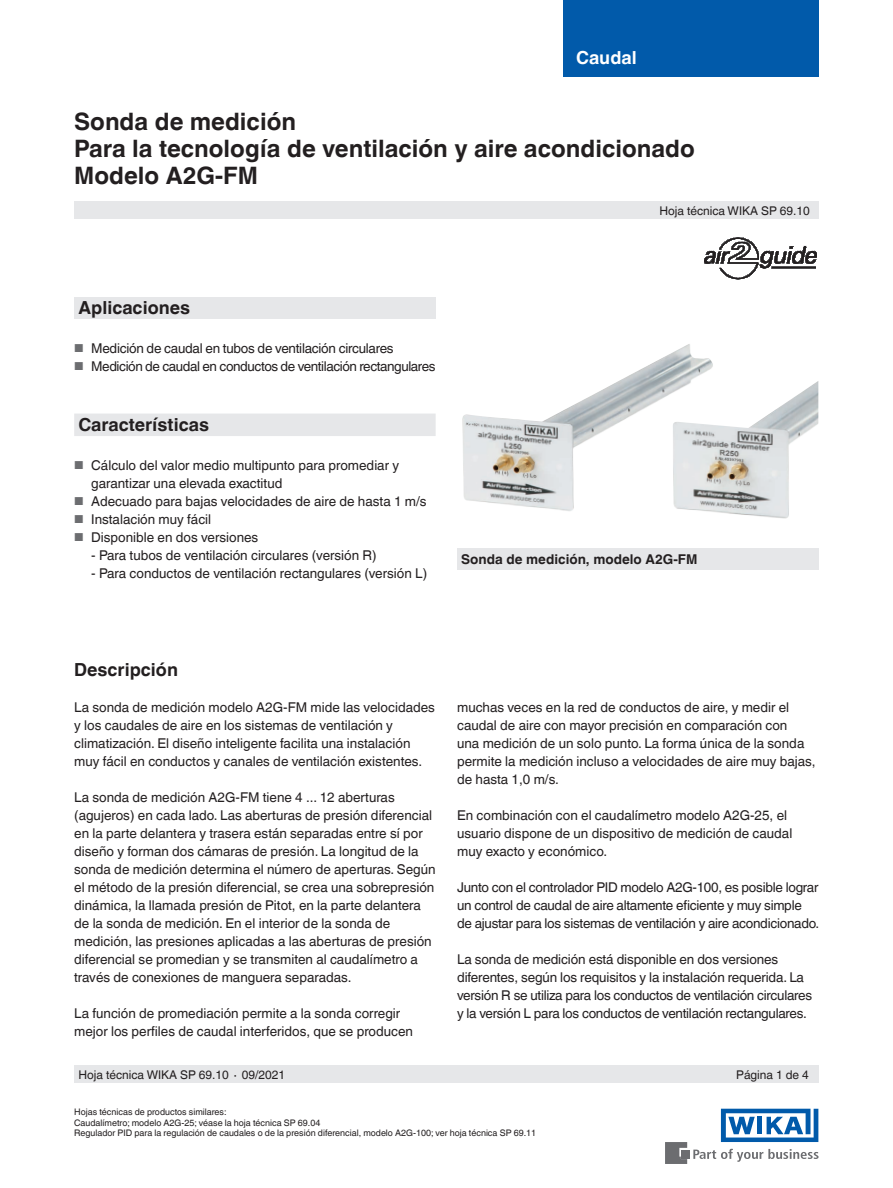
<style>
.page{position:relative;width:893px;height:1188px;background:#fff}
.page>*{position:absolute;margin:0;border:0;box-sizing:border-box;transform-origin:0 0}
.t1{font:700 24px/27px "Helvetica World";color:#231f20}
.t2{font:700 18px "Helvetica World";color:#231f20}
.t3{font:700 18px "Helvetica World";color:#fff}
.t4{font:13.5px/18px "Helvetica World";color:#231f20}
.t5{font:13.5px/18px "Helvetica World";letter-spacing:-.02em;color:#231f20}
.t6{font:13.5px "Helvetica World";letter-spacing:-.03em;color:#231f20}
.t7{font:700 13.5px "Helvetica World";color:#231f20}
.t8{font:12px "Helvetica World";color:#231f20}
.t9{font:9px/10.5px "Helvetica World";color:#231f20}
.s1{font-size:11.55px;color:#6c6d70}
</style>
<div class="page">
<div style="left:74px;top:297px;width:362px;height:22px;background:#e6e7e9"></div>
<div style="left:74px;top:202px;width:745px;height:17px;background:#e6e7e9"></div>
<div style="left:74px;top:1066px;width:745px;height:17px;background:#e6e7e9"></div>
<svg style="left:693px;top:1149px;width:126px;height:13px"></svg>
<div style="left:682px;top:1150px;width:8px;height:8px;background:#6c6d70"></div>
<svg style="left:665px;top:1142px;width:22px;height:22px"></svg>
<svg style="left:721px;top:1109px;width:97px;height:33px"></svg>
<div style="left:563px;top:0;width:256px;height:77px;background:#015aaa"></div>
<svg style="left:704px;top:237px;width:113px;height:43px"></svg>
<div style="left:457px;top:548px;width:361px;height:21px;background:#e6e7e9"></div>
<div style="left:74px;top:414px;width:362px;height:22px;background:#e6e7e9"></div>
<img style="left:462px;top:344px;width:356px;height:175px">
<h2 class="t3" style="left:576px;top:47px;width:62px">Caudal</h2>
<h1 class="t1" style="left:74px;top:108px;width:622px">Sonda de medición<br>Para la tecnología de ventilación y aire acondicionado<br>Modelo A2G-FM</h1>
<p class="t8" style="left:659px;top:204px;width:152px">Hoja técnica WIKA SP 69.10</p>
<h2 class="t2" style="left:78px;top:297px;width:113px">Aplicaciones</h2>
<p class="t5" style="left:74px;top:339px;width:321px"><span class="s1">■</span> Medición de caudal en tubos de ventilación circulares</p>
<p class="t6" style="left:74px;top:358px;width:363px"><span class="s1">■</span> Medición de caudal en conductos de ventilación rectangulares</p>
<h2 class="t2" style="left:78px;top:414px;width:132px">Características</h2>
<p class="t4" style="left:91px;top:456px;width:309px;text-indent:-17px"><span class="s1">■</span> Cálculo del valor medio multipunto para promediar y garantizar una elevada exactitud</p>
<p class="t4" style="left:74px;top:492px;width:354px"><span class="s1">■</span> Adecuado para bajas velocidades de aire de hasta 1 m/s</p>
<p class="t4" style="left:74px;top:510px;width:139px"><span class="s1">■</span> Instalación muy fácil</p>
<p class="t4" style="left:74px;top:528px;width:186px"><span class="s1">■</span> Disponible en dos versiones</p>
<p class="t4" style="left:91px;top:546px;width:287px">- Para tubos de ventilación circulares (versión R)</p>
<p class="t4" style="left:91px;top:564px;width:337px">- Para conductos de ventilación rectangulares (versión L)</p>
<p class="t7" style="left:461px;top:551px;width:238px">Sonda de medición, modelo A2G-FM</p>
<h2 class="t2" style="left:74px;top:659px;width:105px">Descripción</h2>
<p class="t4" style="left:74px;top:698px;width:362px">La sonda de medición modelo A2G-FM mide las velocidades y los caudales de aire en los sistemas de ventilación y climatización. El diseño inteligente facilita una instalación muy fácil en conductos y canales de ventilación existentes.</p>
<p class="t4" style="left:74px;top:788px;width:363px">La sonda de medición A2G-FM tiene 4 ... 12 aberturas (agujeros) en cada lado. Las aberturas de presión diferencial en la parte delantera y trasera están separadas entre sí por diseño y forman dos cámaras de presión. La longitud de la sonda de medición determina el número de aperturas. Según el método de la presión diferencial, se crea una sobrepresión dinámica, la llamada presión de Pitot, en la parte delantera de la sonda de medición. En el interior de la sonda de medición, las presiones aplicadas a las aberturas de presión diferencial se promedian y se transmiten al caudalímetro a través de conexiones de manguera separadas.</p>
<p class="t4" style="left:74px;top:1004px;width:340px">La función de promediación permite a la sonda corregir mejor los perfiles de caudal interferidos, que se producen</p>
<p class="t4" style="left:457px;top:698px;width:360px">muchas veces en la red de conductos de aire, y medir el caudal de aire con mayor precisión en comparación con<br>una medición de un solo punto. La forma única de la sonda permite la medición incluso a velocidades de aire muy bajas, de hasta 1,0 m/s.</p>
<p class="t4" style="left:457px;top:806px;width:337px">En combinación con el caudalímetro modelo A2G-25, el usuario dispone de un dispositivo de medición de caudal muy exacto y económico.</p>
<p class="t5" style="left:457px;top:878px;width:364px">Junto con el controlador PID modelo A2G-100, es posible lograr un control de caudal de aire altamente eficiente y muy simple de ajustar para los sistemas de ventilación y aire acondicionado.</p>
<p class="t5" style="left:457px;top:950px;width:356px">La sonda de medición está disponible en dos versiones diferentes, según los requisitos y la instalación requerida. La versión R se utiliza para los conductos de ventilación circulares y la versión L para los conductos de ventilación rectangulares.</p>
<p class="t8" style="left:78px;top:1068px;width:208px">Hoja técnica WIKA SP 69.10 ∙ 09/2021</p>
<p class="t8" style="left:736px;top:1068px;width:74px">Página 1 de 4</p>
<p class="t9" style="left:74px;top:1107px;width:463px">Hojas técnicas de productos similares:<br>Caudalímetro; modelo A2G-25; véase la hoja técnica SP 69.04<br>Regulador PID para la regulación de caudales o de la presión diferencial, modelo A2G-100; ver hoja técnica SP 69.11</p>
</div>
